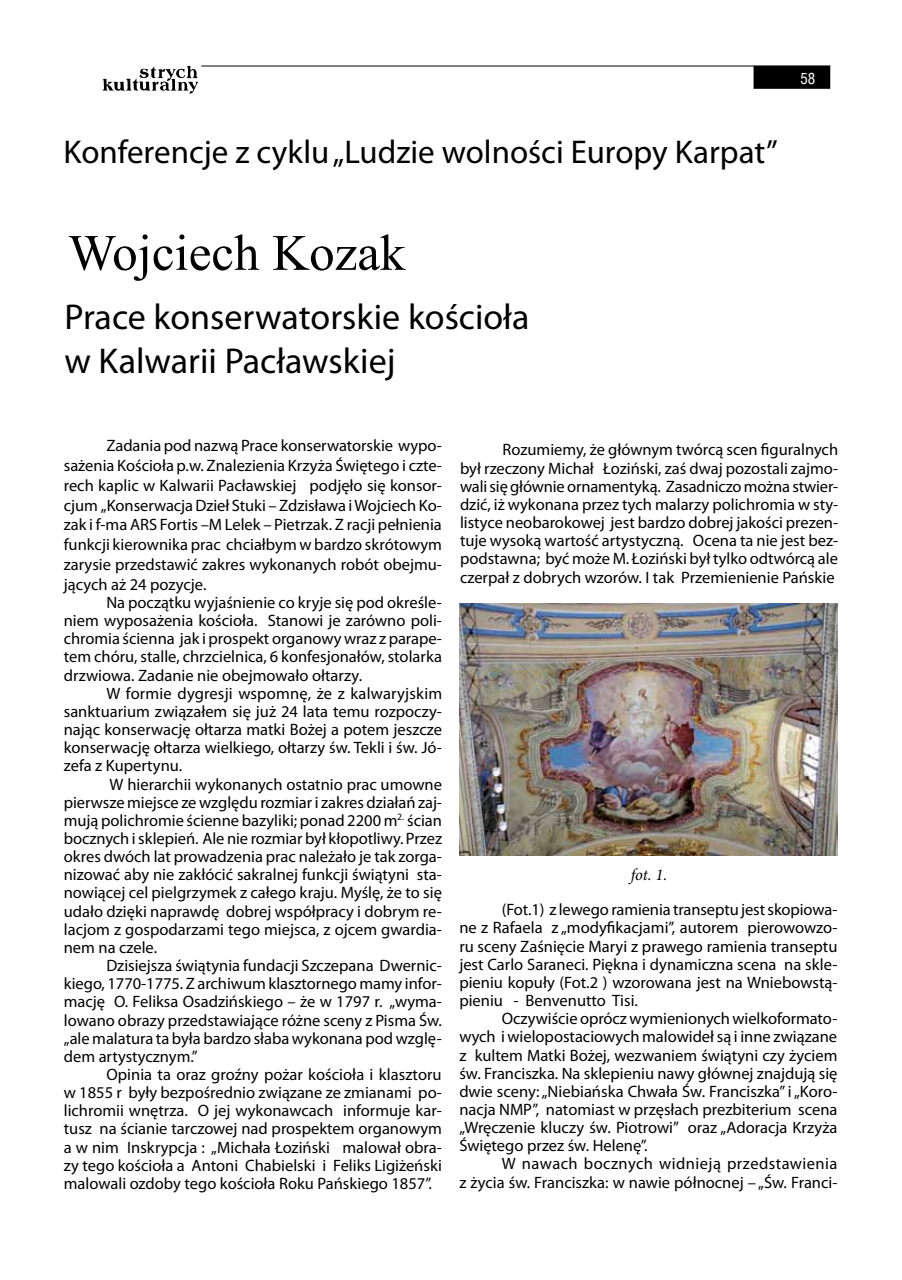
<style>
.page{position:relative;width:902px;height:1280px;background:#fff}
.page>*{position:absolute;margin:0;border:0;box-sizing:border-box;transform-origin:0 0}
.t1{font:51px "Times New Roman";color:#000}
.t2{font:36px/43.5px "Myriad Pro";color:#000}
.t3{font:33px "Myriad Pro";color:#000}
.t4{font:16.5px/18.1px "Myriad Pro";color:#000;text-align:justify}
.t5{font:16.5px/18.1px "Myriad Pro";letter-spacing:.02em;color:#000;text-align:right}
.t6{font:italic 16.5px "Minion Pro";color:#000}
.t7{font:15px "Switzerland Condensed";color:#fff}
</style>
<div class="page">
<img style="left:459px;top:603px;width:378px;height:252px">
<div style="left:754px;top:67px;width:75px;height:21px;background:#000"></div>
<div style="left:753px;top:66px;width:77px;height:23px;border:2px solid #000"></div>
<hr style="left:201px;top:66px;width:629px;height:1px;background:#000">
<svg style="left:102px;top:66px;width:96px;height:28px"></svg>
<h3 class="t3" style="left:64px;top:131px;width:715px">Konferencje z cyklu „Ludzie wolności Europy Karpat”</h3>
<p class="t7" style="left:800px;top:69px;width:16px">58</p>
<h1 class="t1" style="left:68px;top:218px;width:339px">Wojciech Kozak</h1>
<h2 class="t2" style="left:64px;top:295px;width:466px">Prace konserwatorskie kościoła w Kalwarii Pacławskiej</h2>
<p class="t4" style="left:64px;top:435px;width:379px;line-height:19.8px;text-indent:43px">Zadania pod nazwą Prace konserwatorskie wypo&shy;sażenia Kościoła p.w. Znalezienia Krzyża Świętego i czte&shy;rech kaplic w Kalwarii Pacławskiej podjęło się konsor&shy;cjum „Konserwacja Dzieł Stuki – Zdzisława i Wojciech Ko&shy;zak i f-ma ARS Fortis –M Lelek – Pietrzak. Z racji pełnienia funkcji kierownika prac chciałbym w bardzo skrótowym zarysie przedstawić zakres wykonanych robót obejmu&shy;jących aż 24 pozycje.</p>
<p class="t4" style="left:64px;top:593px;width:379px;text-indent:43px">Na początku wyjaśnienie co kryje się pod określe&shy;niem wyposażenia kościoła. Stanowi je zarówno poli&shy;chromia ścienna jak i prospekt organowy wraz z parape&shy;tem chóru, stalle, chrzcielnica, 6 konfesjonałów, stolarka drzwiowa. Zadanie nie obejmowało ołtarzy.</p>
<p class="t4" style="left:64px;top:684px;width:380px;text-indent:43px">W formie dygresji wspomnę, że z kalwaryjskim sanktuarium związałem się już 24 lata temu rozpoczy&shy;nając konserwację ołtarza matki Bożej a potem jeszcze konserwację ołtarza wielkiego, ołtarzy św. Tekli i św. Jó&shy;zefa z Kupertynu.</p>
<p class="t4" style="left:64px;top:775px;width:380px;text-indent:46px">W hierarchii wykonanych ostatnio prac umowne pierwsze miejsce ze względu rozmiar i zakres działań zaj&shy;mują polichromie ścienne bazyliki; ponad 2200 m<sup>2.</sup> ścian bocznych i sklepień. Ale nie rozmiar był kłopotliwy. Przez okres dwóch lat prowadzenia prac należało je tak zorga&shy;nizować aby nie zakłócić sakralnej funkcji świątyni sta&shy;nowiącej cel pielgrzymek z całego kraju. Myślę, że to się udało dzięki naprawdę dobrej współpracy i dobrym re&shy;lacjom z gospodarzami tego miejsca, z ojcem gwardia&shy;nem na czele.</p>
<p class="t4" style="left:64px;top:956px;width:379px;text-indent:43px">Dzisiejsza świątynia fundacji Szczepana Dwernic&shy;kiego, 1770-1775. Z archiwum klasztornego mamy infor&shy;mację O. Feliksa Osadzińskiego – że w 1797 r. „wyma&shy;lowano obrazy przedstawiające różne sceny z Pisma Św. „ale malatura ta była bardzo słaba wykonana pod wzglę&shy;dem artystycznym.”</p>
<p class="t4" style="left:64px;top:1065px;width:379px;text-indent:43px">Opinia ta oraz groźny pożar kościoła i klasztoru w 1855 r były bezpośrednio związane ze zmianami po&shy;lichromii wnętrza. O jej wykonawcach informuje kar&shy;tusz na ścianie tarczowej nad prospektem organowym a w nim Inskrypcja : „Michała Łoziński malował obra&shy;zy tego kościoła a Antoni Chabielski i Feliks Ligiżeński malowali ozdoby tego kościoła Roku Pańskiego 1857”.</p>
<p class="t4" style="left:460px;top:441px;width:379px;text-indent:43px">Rozumiemy, że głównym twórcą scen figuralnych był rzeczony Michał Łoziński, zaś dwaj pozostali zajmo&shy;wali się głównie ornamentyką. Zasadniczo można stwier&shy;dzić, iż wykonana przez tych malarzy polichromia w sty&shy;listyce neobarokowej jest bardzo dobrej jakości prezen&shy;tuje wysoką wartość artystyczną. Ocena ta nie jest bez&shy;podstawna; być może M. Łoziński był tylko odtwórcą ale czerpał z dobrych wzorów. I tak Przemienienie Pańskie</p>
<p class="t6" style="left:631px;top:863px;width:38px">fot. 1.</p>
<p class="t4" style="left:459px;top:900px;width:379px;text-indent:43px">(Fot.1) z lewego ramienia transeptu jest skopiowa&shy;ne z Rafaela z „modyfikacjami”, autorem pierowowzo&shy;ru sceny Zaśnięcie Maryi z prawego ramienia transeptu jest Carlo Saraneci. Piękna i dynamiczna scena na skle&shy;pieniu kopuły (Fot.2 ) wzorowana jest na Wniebowstą&shy;pieniu - Benvenutto Tisi.</p>
<p class="t4" style="left:459px;top:1009px;width:379px;text-indent:43px">Oczywiście oprócz wymienionych wielkoformato&shy;wych i wielopostaciowych malowideł są i inne związane z kultem Matki Bożej, wezwaniem świątyni czy życiem św. Franciszka. Na sklepieniu nawy głównej znajdują się dwie sceny: „Niebiańska Chwała Św. Franciszka” i „Koro&shy;nacja NMP”, natomiast w przęsłach prezbiterium scena „Wręczenie kluczy św. Piotrowi” oraz „Adoracja Krzyża Świętego przez św. Helenę”.</p>
<p class="t5" style="left:459px;top:1154px;width:379px">W nawach bocznych widnieją przedstawienia<br>z życia św. Franciszka: w nawie północnej – „Św. Franci-</p>
</div>
